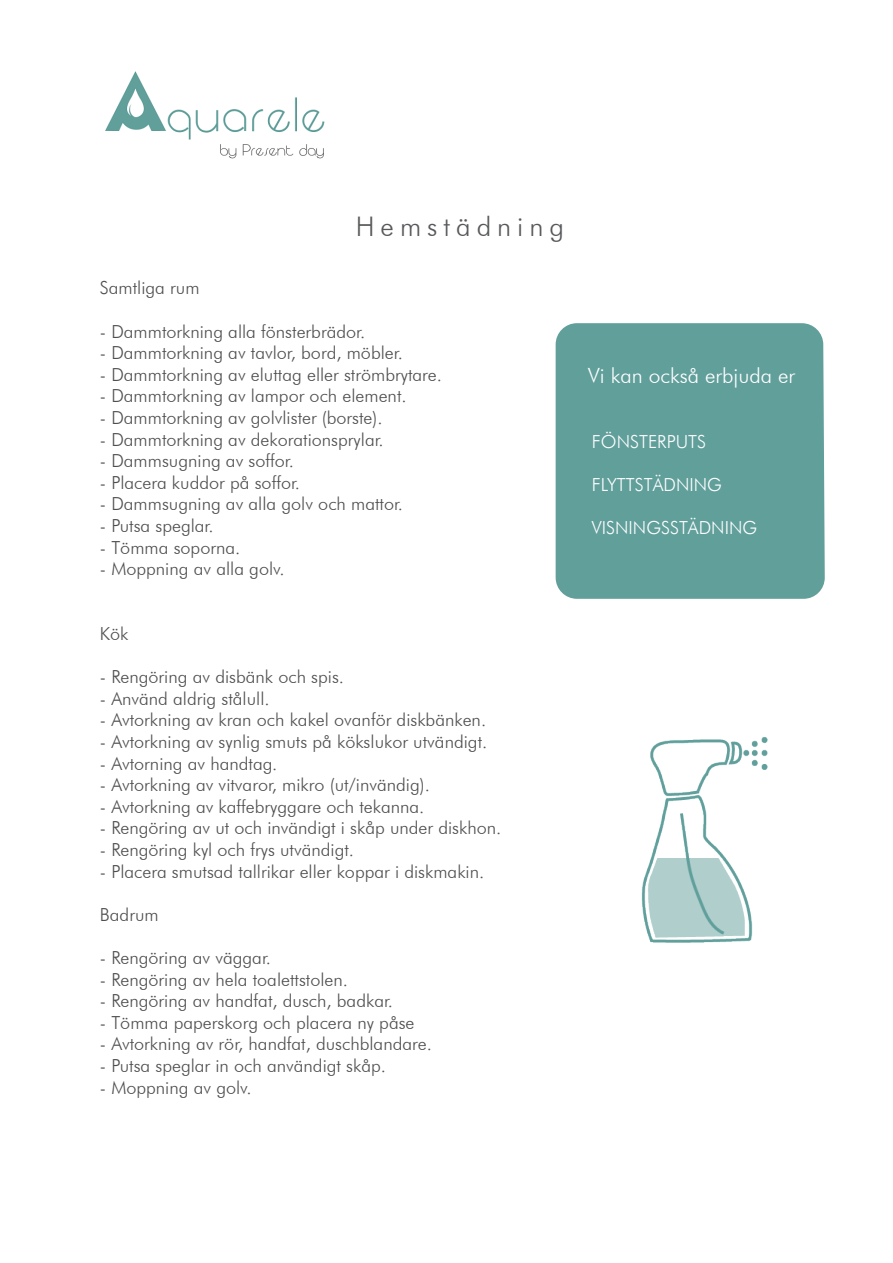
<style>
.page{position:relative;width:893px;height:1263px;background:#fff}
.page>*{position:absolute;margin:0;border:0;box-sizing:border-box;transform-origin:0 0}
.t1{font:300 27px "Futura BT";letter-spacing:.22em;color:#57585a}
.t2{font:300 21px "Futura BT";color:#fff}
.t3{font:300 18px "Futura BT";color:#4f4e4f}
.t4{font:300 18px "Futura BT";color:#fff}
</style>
<div class="page">
<img style="left:105px;top:71px;width:220px;height:88px">
<div style="left:556px;top:323px;width:269px;height:276px;background:#619f9b"></div>
<img style="left:641px;top:737px;width:127px;height:206px">
<p class="t1" style="left:356px;top:210px;width:210px">Hemstädning</p>
<p class="t3" style="left:100px;top:277px;width:101px">Samtliga rum</p>
<p class="t3" style="left:100px;top:320px;width:267px">- Dammtorkning alla fönsterbrädor.</p>
<p class="t3" style="left:100px;top:342px;width:304px">- Dammtorkning av tavlor, bord, möbler.</p>
<p class="t3" style="left:100px;top:363px;width:344px">- Dammtorkning av eluttag eller strömbrytare.</p>
<p class="t3" style="left:100px;top:385px;width:308px">- Dammtorkning av lampor och element.</p>
<p class="t3" style="left:100px;top:407px;width:284px">- Dammtorkning av golvlister (borste).</p>
<p class="t3" style="left:100px;top:428px;width:285px">- Dammtorkning av dekorationsprylar.</p>
<p class="t3" style="left:100px;top:450px;width:195px">- Dammsugning av soffor.</p>
<p class="t3" style="left:100px;top:471px;width:202px">- Placera kuddor på soffor.</p>
<p class="t3" style="left:100px;top:493px;width:305px">- Dammsugning av alla golv och mattor.</p>
<p class="t3" style="left:100px;top:515px;width:115px">- Putsa speglar.</p>
<p class="t3" style="left:100px;top:536px;width:142px">- Tömma soporna.</p>
<p class="t3" style="left:100px;top:558px;width:186px">- Moppning av alla golv.</p>
<p class="t3" style="left:100px;top:623px;width:30px">Kök</p>
<p class="t3" style="left:100px;top:666px;width:246px">- Rengöring av disbänk och spis.</p>
<p class="t3" style="left:100px;top:687px;width:171px">- Använd aldrig stålull.</p>
<p class="t3" style="left:100px;top:709px;width:388px">- Avtorkning av kran och kakel ovanför diskbänken.</p>
<p class="t3" style="left:100px;top:731px;width:389px">- Avtorkning av synlig smuts på kökslukor utvändigt.</p>
<p class="t3" style="left:100px;top:752px;width:179px">- Avtorning av handtag.</p>
<p class="t3" style="left:100px;top:774px;width:331px">- Avtorkning av vitvaror, mikro (ut/invändig).</p>
<p class="t3" style="left:100px;top:795px;width:326px">- Avtorkning av kaffebryggare och tekanna.</p>
<p class="t3" style="left:100px;top:817px;width:403px">- Rengöring av ut och invändigt i skåp under diskhon.</p>
<p class="t3" style="left:100px;top:839px;width:256px">- Rengöring kyl och frys utvändigt.</p>
<p class="t3" style="left:100px;top:860px;width:386px">- Placera smutsad tallrikar eller koppar i diskmakin.</p>
<p class="t3" style="left:100px;top:903px;width:60px">Badrum</p>
<p class="t3" style="left:100px;top:947px;width:173px">- Rengöring av väggar.</p>
<p class="t3" style="left:100px;top:968px;width:250px">- Rengöring av hela toalettstolen.</p>
<p class="t3" style="left:100px;top:990px;width:295px">- Rengöring av handfat, dusch, badkar.</p>
<p class="t3" style="left:100px;top:1011px;width:316px">- Tömma paperskorg och placera ny påse</p>
<p class="t3" style="left:100px;top:1033px;width:334px">- Avtorkning av rör, handfat, duschblandare.</p>
<p class="t3" style="left:100px;top:1055px;width:288px">- Putsa speglar in och användigt skåp.</p>
<p class="t3" style="left:100px;top:1076px;width:153px">- Moppning av golv.</p>
<p class="t2" style="left:588px;top:363px;width:208px">Vi kan också erbjuda er</p>
<p class="t4" style="left:592px;top:431px;width:116px">FÖNSTERPUTS</p>
<p class="t4" style="left:592px;top:474px;width:131px">FLYTTSTÄDNING</p>
<p class="t4" style="left:592px;top:517px;width:167px">VISNINGSSTÄDNING</p>
</div>
